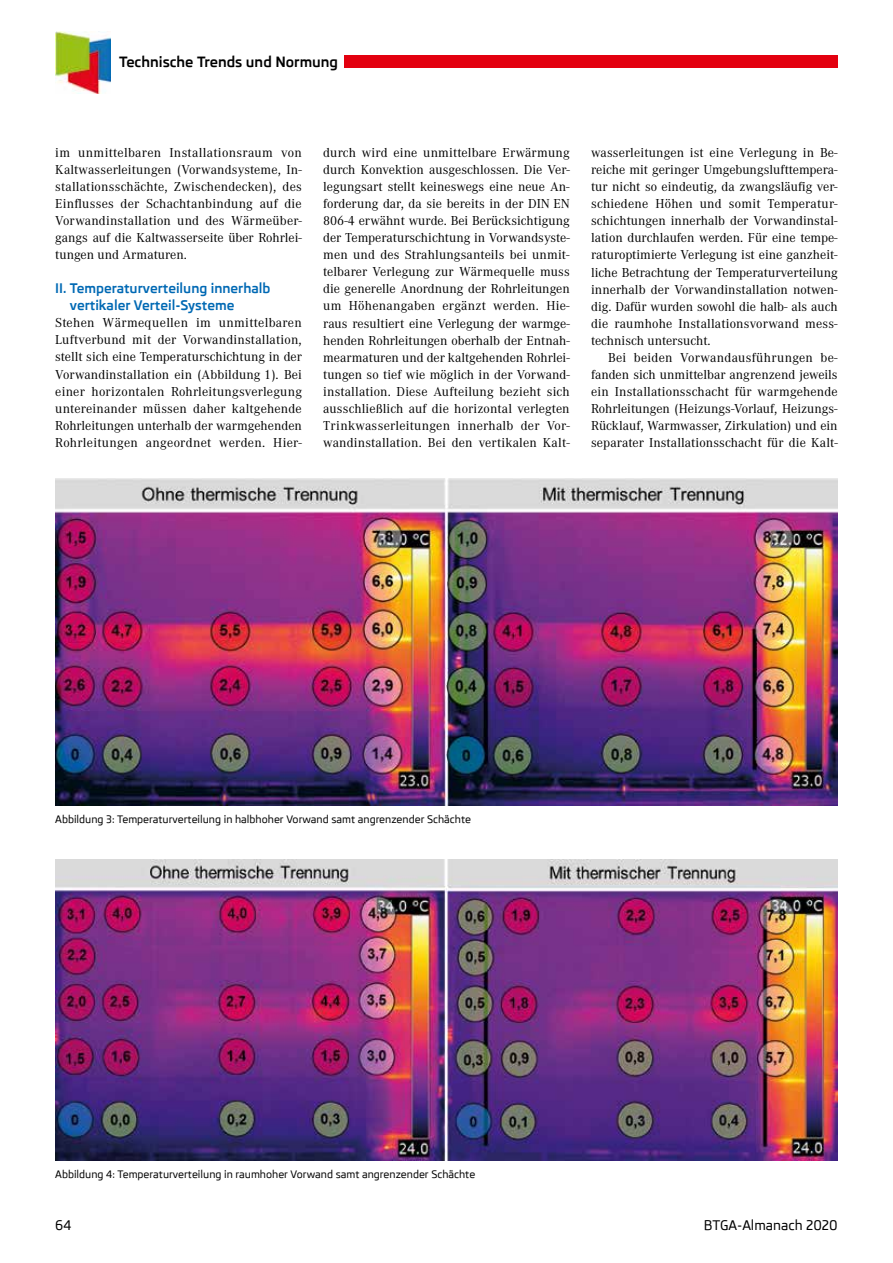
<style>
.page{position:relative;width:893px;height:1263px;background:#fff}
.page>*{position:absolute;margin:0;border:0;box-sizing:border-box;transform-origin:0 0}
.t1{font:700 14.4px "Skoda Pro";color:#000}
.t2{font:13.5px/17px "Corporate A";letter-spacing:.005em;color:#000;text-align:justify}
.t3{font:700 13.5px/17px "Skoda Pro";color:#0069b4}
.t4{font:500 13.5px "Skoda Pro";color:#000}
.t5{font:500 10.5px "Skoda Pro";color:#000}
</style>
<div class="page">
<div style="left:344px;top:56px;width:494px;height:12px;background:#e3000f"></div>
<img style="left:55px;top:32px;width:55px;height:61px">
<img style="left:55px;top:478px;width:783px;height:328px">
<img style="left:55px;top:859px;width:783px;height:302px">
<p class="t1" style="left:119px;top:53px;width:221px">Technische Trends und Normung</p>
<p class="t2" style="left:55px;top:145px;width:248px">im unmittelbaren Installationsraum von Kaltwasserleitungen (Vorwandsysteme, In&shy;stallationsschächte, Zwischendecken), des Einflusses der Schachtanbindung auf die Vorwandinstallation und des Wärmeüber&shy;gangs auf die Kaltwasserseite über Rohrlei&shy;tungen und Armaturen.</p>
<p class="t3" style="left:70px;top:280px;width:202px;text-indent:-15px">II. Temperaturverteilung innerhalb vertikaler Verteil-Systeme</p>
<p class="t2" style="left:55px;top:315px;width:248px">Stehen Wärmequellen im unmittelbaren Luftverbund mit der Vorwandinstallation, stellt sich eine Temperaturschichtung in der Vorwandinstallation ein (Abbildung 1). Bei einer horizontalen Rohrleitungsverlegung untereinander müssen daher kaltgehende Rohrleitungen unterhalb der warmgehenden Rohrleitungen angeordnet werden. Hier-</p>
<p class="t2" style="left:323px;top:145px;width:248px">durch wird eine unmittelbare Erwärmung durch Konvektion ausgeschlossen. Die Ver&shy;legungsart stellt keineswegs eine neue An&shy;forderung dar, da sie bereits in der DIN EN 806-4 erwähnt wurde. Bei Berücksichtigung der Temperaturschichtung in Vorwandsyste&shy;men und des Strahlungsanteils bei unmit&shy;telbarer Verlegung zur Wärmequelle muss die generelle Anordnung der Rohrleitungen um Höhenangaben ergänzt werden. Hie&shy;raus resultiert eine Verlegung der warmge&shy;henden Rohrleitungen oberhalb der Entnah&shy;mearmaturen und der kaltgehenden Rohrlei&shy;tungen so tief wie möglich in der Vorwand&shy;installation. Diese Aufteilung bezieht sich ausschließlich auf die horizontal verlegten Trinkwasserleitungen innerhalb der Vor&shy;wandinstallation. Bei den vertikalen Kalt-</p>
<p class="t2" style="left:591px;top:145px;width:248px">wasserleitungen ist eine Verlegung in Be&shy;reiche mit geringer Umgebungslufttempera&shy;tur nicht so eindeutig, da zwangsläufig ver&shy;schiedene Höhen und somit Temperatur&shy;schichtungen innerhalb der Vorwandinstal&shy;lation durchlaufen werden. Für eine tempe&shy;raturoptimierte Verlegung ist eine ganzheit&shy;liche Betrachtung der Temperaturverteilung innerhalb der Vorwandinstallation notwen&shy;dig. Dafür wurden sowohl die halb- als auch die raumhohe Installationsvorwand mess&shy;technisch untersucht.</p>
<p class="t2" style="left:591px;top:349px;width:248px;text-indent:17px">Bei beiden Vorwandausführungen be&shy;fanden sich unmittelbar angrenzend jeweils ein Installationsschacht für warmgehende Rohrleitungen (Heizungs-Vorlauf, Heizungs-Rücklauf, Warmwasser, Zirkulation) und ein separater Installationsschacht für die Kalt-</p>
<p class="t5" style="left:55px;top:813px;width:417px">Abbildung 3: Temperaturverteilung in halbhoher Vorwand samt angrenzender Schächte</p>
<p class="t5" style="left:55px;top:1168px;width:421px">Abbildung 4: Temperaturverteilung in raumhoher Vorwand samt angrenzender Schächte</p>
<p class="t4" style="left:55px;top:1217px;width:18px">64</p>
<p class="t4" style="left:704px;top:1217px;width:135px">BTGA-Almanach 2020</p>
</div>
